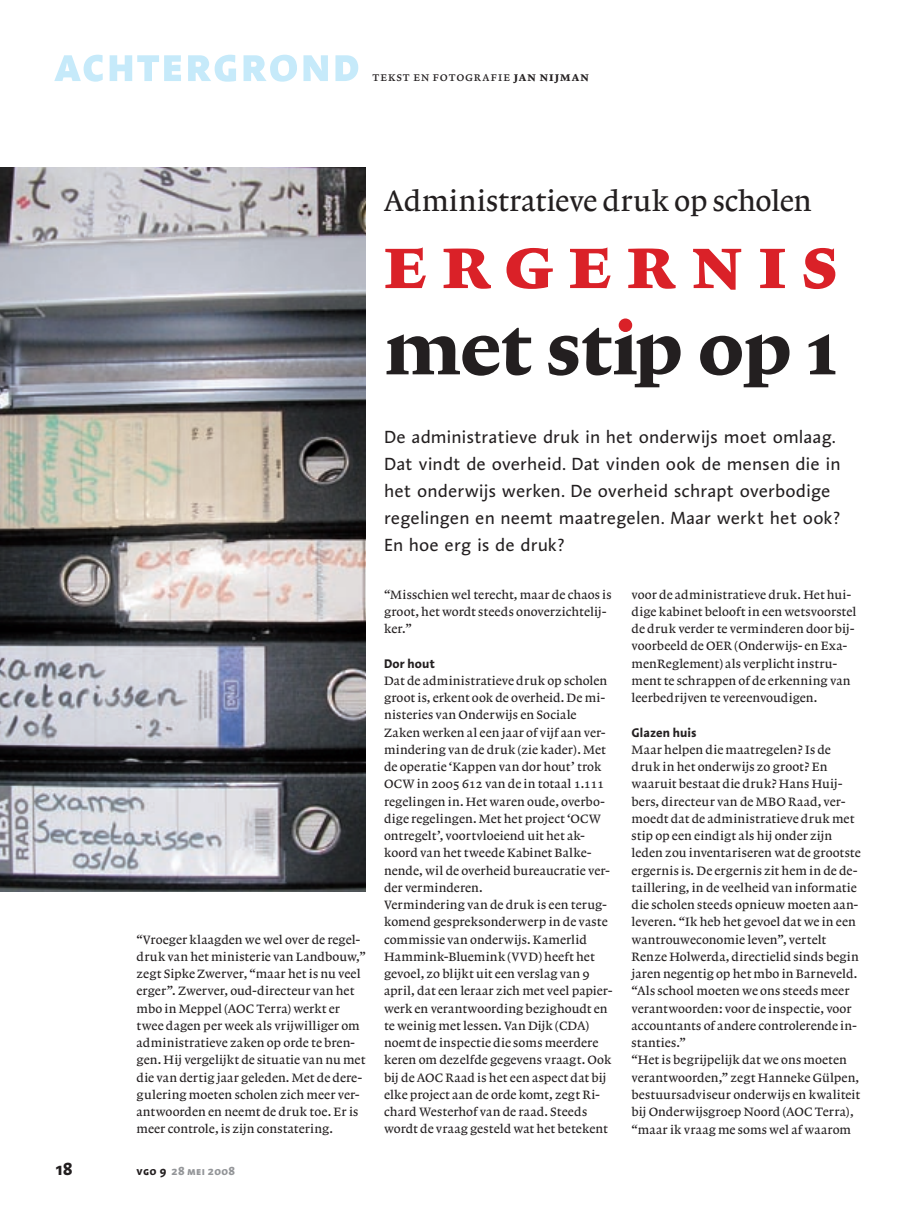
<style>
.page{position:relative;width:915px;height:1212px;background:#fff}
.page>*{position:absolute;margin:0;border:0;box-sizing:border-box;transform-origin:0 0}
.t1{font:75px "Lexicon No 1 Roman E Txt";letter-spacing:-.015em;color:#231f20}
.t2{font:75px "Lexicon No 1 Roman E Exp";letter-spacing:.195em;color:#da2128}
.t3{font:700 52.5px "Linotype Aroma SC";letter-spacing:.015em;color:#c6eafa}
.t4{font:500 30px "Lexicon No 1 Roman A";letter-spacing:-.005em;color:#231f20}
.t5{font:18px/27px "Linotype Aroma";color:#231f20}
.t6{font:700 18px "Linotype Aroma";color:#231f20}
.t7{font:500 12.75px/17.2px "Lexicon No 1 Roman A";letter-spacing:.005em;color:#231f20}
.t8{font:12.75px "Lexicon No 1 Roman A Exp";letter-spacing:.065em;color:#231f20}
.t9{font:700 12.75px "Linotype Aroma";letter-spacing:.005em;color:#231f20}
.t10{font:700 12px "Linotype Aroma SC";letter-spacing:.025em;color:#939598}
.s1{font-family:"Lexicon No 1 Roman D Exp"}
.s2{color:#231f20}
</style>
<div class="page">
<img style="left:0;top:167px;width:366px;height:725px">
<h2 class="t3" style="left:54px;top:28px;width:308px">achtergrond</h2>
<p class="t8" style="left:372px;top:70px;width:218px">tekst en fotografie <span class="s1">jan nijman</span></p>
<h3 class="t4" style="left:384px;top:184px;width:429px">Administratieve druk op scholen</h3>
<h1 class="t2" style="left:384px;top:221px;width:455px">ergernis</h1>
<h1 class="t1" style="left:384px;top:307px;width:454px">met sti<sup>•</sup>p op 1</h1>
<h3 class="t5" style="left:384px;top:423px;width:458px">De administratieve druk in het onderwijs moet omlaag.<br>Dat vindt de overheid. Dat vinden ook de mensen die in het onderwijs werken. De overheid schrapt overbodige regelingen en neemt maatregelen. Maar werkt het ook?<br>En hoe erg is de druk?</h3>
<p class="t7" style="left:136px;top:931px;width:231px">“Vroeger klaagden we wel over de regel&shy;druk van het ministerie van Landbouw,” zegt Sipke Zwerver, “maar het is nu veel erger”. Zwerver, oud-directeur van het mbo in Meppel (AOC Terra) werkt er twee dagen per week als vrijwilliger om administratieve zaken op orde te bren&shy;gen. Hij vergelijkt de situatie van nu met die van dertig jaar geleden. Met de dere&shy;gulering moeten scholen zich meer ver&shy;antwoorden en neemt de druk toe. Er is meer controle, is zijn constatering.</p>
<h3 class="t6" style="left:54px;top:1156px;width:20px">18</h3>
<p class="t10" style="left:136px;top:1163px;width:100px"><span class="s2">vgo 9</span> 28 mei 2008</p>
<p class="t7" style="left:384px;top:586px;width:229px">“Misschien wel terecht, maar de chaos is groot, het wordt steeds onoverzichtelij&shy;ker.”</p>
<p class="t9" style="left:384px;top:655px;width:53px">Dor hout</p>
<p class="t7" style="left:384px;top:672px;width:230px">Dat de administratieve druk op scholen groot is, erkent ook de overheid. De mi&shy;nisteries van Onderwijs en Sociale Zaken werken al een jaar of vijf aan ver&shy;mindering van de druk (zie kader). Met de operatie ‘Kappen van dor hout’ trok OCW in 2005 612 van de in totaal 1.111 regelingen in. Het waren oude, overbo&shy;dige regelingen. Met het project ‘OCW ontregelt’, voortvloeiend uit het ak&shy;koord van het tweede Kabinet Balke&shy;nende, wil de overheid bureaucratie ver&shy;der verminderen.<br>Vermindering van de druk is een terug&shy;komend gespreksonderwerp in de vaste commissie van onderwijs. Kamerlid Hammink-Bluemink (VVD) heeft het gevoel, zo blijkt uit een verslag van 9 april, dat een leraar zich met veel papier&shy;werk en verantwoording bezighoudt en te weinig met lessen. Van Dijk (CDA) noemt de inspectie die soms meerdere keren om dezelfde gegevens vraagt. Ook bij de AOC Raad is het een aspect dat bij elke project aan de orde komt, zegt Ri&shy;chard Westerhof van de raad. Steeds wordt de vraag gesteld wat het betekent</p>
<p class="t7" style="left:631px;top:586px;width:226px">voor de administratieve druk. Het hui&shy;dige kabinet belooft in een wetsvoorstel de druk verder te verminderen door bij&shy;voorbeeld de OER (Onderwijs- en Exa&shy;menReglement) als verplicht instru&shy;ment te schrappen of de erkenning van leerbedrijven te vereenvoudigen.</p>
<p class="t9" style="left:631px;top:724px;width:67px">Glazen huis</p>
<p class="t7" style="left:631px;top:741px;width:231px">Maar helpen die maatregelen? Is de druk in het onderwijs zo groot? En waaruit bestaat die druk? Hans Huij&shy;bers, directeur van de MBO Raad, ver&shy;moedt dat de administratieve druk met stip op een eindigt als hij onder zijn leden zou inventariseren wat de grootste ergernis is. De ergernis zit hem in de de&shy;taillering, in de veelheid van informatie die scholen steeds opnieuw moeten aan&shy;leveren. “Ik heb het gevoel dat we in een wantrouweconomie leven”, vertelt Renze Holwerda, directielid sinds begin jaren negentig op het mbo in Barneveld. “Als school moeten we ons steeds meer verantwoorden: voor de inspectie, voor accountants of andere controlerende in&shy;stanties.”<br>“Het is begrijpelijk dat we ons moeten verantwoorden,” zegt Hanneke Gülpen, bestuursadviseur onderwijs en kwaliteit bij Onderwijsgroep Noord (AOC Terra), “maar ik vraag me soms wel af waarom</p>
</div>
